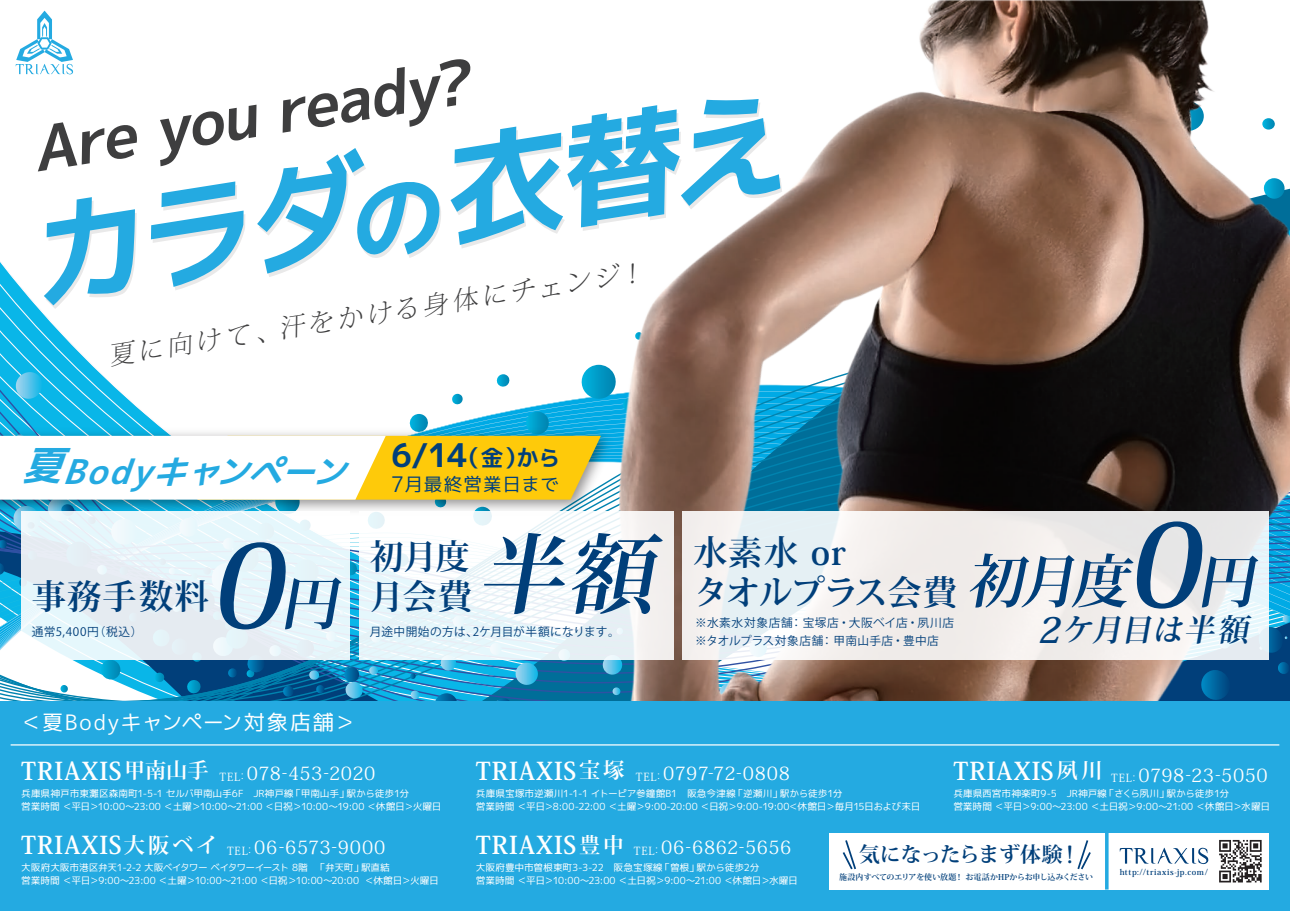
<style>
.page{position:relative;width:1290px;height:911px;background:#fff}
.page>*{position:absolute;margin:0;border:0;box-sizing:border-box;transform-origin:0 0}
.t1{font:italic 122.12px "migmix 2 p bold";color:#24aae1}
.t2{font:italic 700 115.12px "Koz Min Pr 6 N";color:#013f7a}
.t3{font:italic 700 86.38px "Koz Min Pr 6 N";color:#013f7a}
.t4{font:italic 61.12px "migmix 2 p bold";color:#3e3e3f}
.t5{font:700 34.12px/39.9px "Koz Min Pr 6 N";letter-spacing:-.02em;color:#013f7a}
.t6{font:italic 34.12px "migmix 2 p bold";color:#24aae1}
.t7{font:700 34.12px/39.9px "Koz Min Pr 6 N";letter-spacing:.01em;color:#013f7a}
.t8{font:italic 700 30.75px "Koz Min Pr 6 N";color:#013f7a}
.t9{font:italic 200 25.75px "Koz Min Pr 6 N";color:#3e3e3f}
.t10{font:700 24.5px "Koz Min Pr 6 N";letter-spacing:.045em;color:#fff}
.t11{font:22.62px "migmix 2 p bold";color:#013f7a}
.t12{font:21.25px "migmix 2 p regular";letter-spacing:.06em;color:#fff}
.t13{font:700 20.88px "Koz Min Pr 6 N";letter-spacing:-.02em;color:#013f7a}
.t14{font:18.62px "migmix 2 p regular";letter-spacing:.035em;color:#013f7a}
.t15{font:18.38px "Koz Min Pr 6 N";letter-spacing:.025em;color:#fff}
.t16{font:11.75px/17.5px "Koz Go Pr 6 N";letter-spacing:.03em;color:#013f7a}
.t17{font:11.75px "Koz Go Pr 6 N";letter-spacing:.06em;color:#013f7a}
.t18{font:9.75px/13.2px "migmix 2 p regular";letter-spacing:-.015em;color:#fff}
.t19{font:700 8px "Koz Min Pr 6 N";letter-spacing:-.02em;color:#013f7a}
.t20{font:700 8px "Koz Min Pr 6 N";letter-spacing:.08em;color:#013f7a}
.s1{font-size:97.75px}
.s2{font-size:40.88px}
.s3{font-size:57.62px}
.s4{font-size:32.62px}
.s5{font-size:21.38px}
.s6{font-style:italic;font-size:57.62px}
.s7{font-style:italic;font-size:115.12px}
.s8{font-size:35.38px}
.s9{font-size:11.12px}
.s10{font-size:21.25px}
.s11{font-size:23px}
</style>
<div class="page">
<img style="left:633px;top:0;width:657px;height:702px">
<svg style="left:16px;top:11px;width:57px;height:64px"></svg>
<div style="left:0;top:702px;width:1290px;height:209px;background:#24aae1"></div>
<svg style="left:0;top:365px;width:790px;height:381px"></svg>
<div style="left:829px;top:833px;width:440px;height:56px;background:#fff"></div>
<svg style="left:842px;top:840px;width:14px;height:30px"></svg>
<svg style="left:21px;top:510px;width:329px;height:149px;background:#e7f2f8"></svg>
<svg style="left:359px;top:510px;width:314px;height:149px"></svg>
<div style="left:682px;top:510px;width:586px;height:149px;background:#f0f0ee"></div>
<hr style="left:11px;top:744px;width:1268px;height:1px;background:#fff">
<hr style="left:1105px;top:833px;width:3px;height:56px;background:#24aae1">
<svg style="left:915px;top:560px;width:375px;height:322px"></svg>
<h3 class="t4" style="left:26px;top:107px;width:444px;rotate:-9deg">Are you ready?</h3>
<h1 class="t1" style="left:10px;top:175px;width:771px;rotate:-9deg">カラダ<span class="s1">の</span>衣替え</h1>
<h3 class="t9" style="left:107px;top:342px;width:543px;rotate:-9deg">夏に向けて、汗をかける身体にチェンジ！</h3>
<h3 class="t6" style="left:21px;top:448px;width:342px"><span class="s2">夏</span>Bodyキャンペーン</h3>
<h2 class="t2" style="left:209px;top:520px;width:147px">0<span class="s3">円</span></h2>
<h3 class="t7" style="left:32px;top:577px;width:178px">事務手数料</h3>
<p class="t17" style="left:32px;top:625px;width:112px">通常5,400円（税込）</p>
<h3 class="t11" style="left:391px;top:441px;width:171px"><span class="s4">6/14</span>（金）から</h3>
<h3 class="t14" style="left:391px;top:471px;width:170px"><span class="s5">7</span>月最終営業日まで</h3>
<h3 class="t3" style="left:477px;top:526px;width:203px">半額</h3>
<h3 class="t7" style="left:370px;top:537px;width:104px">初月度月会費</h3>
<p class="t16" style="left:370px;top:623px;width:252px">月途中開始の方は、2ケ月目が半額になります。</p>
<h3 class="t12" style="left:21px;top:707px;width:335px">＜夏Bodyキャンペーン対象店舗＞</h3>
<h3 class="t5" style="left:693px;top:533px;width:580px">水素水 or<br>タオルプラス会費<span class="s6">初月度</span><span class="s7">0</span><span class="s6">円</span></h3>
<p class="t16" style="left:695px;top:614px;width:130px">※水素水対象店舗<br>※タオルプラス対象店舗</p>
<p class="t16" style="left:821px;top:614px;width:134px;text-indent:-31px">：宝塚店・大阪ベイ店・夙川店：甲南山手店・豊中店</p>
<h3 class="t8" style="left:1037px;top:612px;width:221px"><span class="s8">2</span>ケ月目は半額</h3>
<h3 class="t15" style="left:219px;top:762px;width:157px"><span class="s9">TEL:</span> 078-453-2020</h3>
<h3 class="t10" style="left:476px;top:757px;width:150px">TRIAXIS<span class="s10">宝塚</span></h3>
<p class="t18" style="left:476px;top:786px;width:446px">兵庫県宝塚市逆瀬川1-1-1 イトーピア参鐘館B1　阪急今津線「逆瀬川」駅から徒歩1分<br>営業時間 ＜平日＞8:00-22:00 ＜土曜＞9:00-20:00 ＜日祝＞9:00-19:00＜休館日＞毎月15日および末日</p>
<h3 class="t10" style="left:21px;top:757px;width:189px">TRIAXIS<span class="s10">甲南山手</span></h3>
<p class="t18" style="left:21px;top:786px;width:422px">兵庫県神戸市東灘区森南町1-5-1 セルバ甲南山手6F　JR神戸線「甲南山手」駅から徒歩1分<br>営業時間 ＜平日＞10:00～23:00 ＜土曜＞10:00～21:00 ＜日祝＞10:00～19:00 ＜休館日＞火曜日</p>
<h3 class="t15" style="left:636px;top:762px;width:155px"><span class="s9">TEL:</span> 0797-72-0808</h3>
<h3 class="t10" style="left:953px;top:757px;width:151px">TRIAXIS<span class="s10">夙川</span></h3>
<p class="t18" style="left:953px;top:786px;width:318px">兵庫県西宮市神楽町9-5　JR神戸線「さくら夙川」駅から徒歩1分<br>営業時間 ＜平日＞9:00～23:00 ＜土日祝＞9:00～21:00 ＜休館日＞水曜日</p>
<h3 class="t15" style="left:1111px;top:764px;width:158px"><span class="s9">TEL:</span> 0798-23-5050</h3>
<h3 class="t10" style="left:21px;top:831px;width:222px">TRIAXIS<span class="s10">大阪ベイ　</span></h3>
<p class="t18" style="left:21px;top:860px;width:419px">大阪府大阪市港区弁天1-2-2 大阪ベイタワー ベイタワーイースト 8階　「弁天町」駅直結<br>営業時間 ＜平日＞9:00～23:00 ＜土曜＞10:00～21:00 ＜日祝＞10:00～20:00 ＜休館日＞火曜日</p>
<h3 class="t15" style="left:227px;top:837px;width:160px"><span class="s9">TEL:</span> 06-6573-9000</h3>
<h3 class="t10" style="left:476px;top:831px;width:150px">TRIAXIS<span class="s10">豊中</span></h3>
<p class="t18" style="left:476px;top:860px;width:324px">大阪府豊中市曽根東町3-3-22　阪急宝塚線「曽根」駅から徒歩2分<br>営業時間 ＜平日＞10:00～23:00 ＜土日祝＞9:00～21:00 ＜休館日＞水曜日</p>
<h3 class="t15" style="left:634px;top:837px;width:159px"><span class="s9">TEL:</span> 06-6862-5656</h3>
<h3 class="t13" style="left:859px;top:842px;width:216px">気になったらまず体験 <span class="s11">!</span></h3>
<p class="t19" style="left:839px;top:873px;width:255px">施設内すべてのエリアを使い放題！ お電話かHPからお申し込みください</p>
<p class="t20" style="left:1119px;top:867px;width:90px">http://triaxis-jp.com/</p>
</div>
